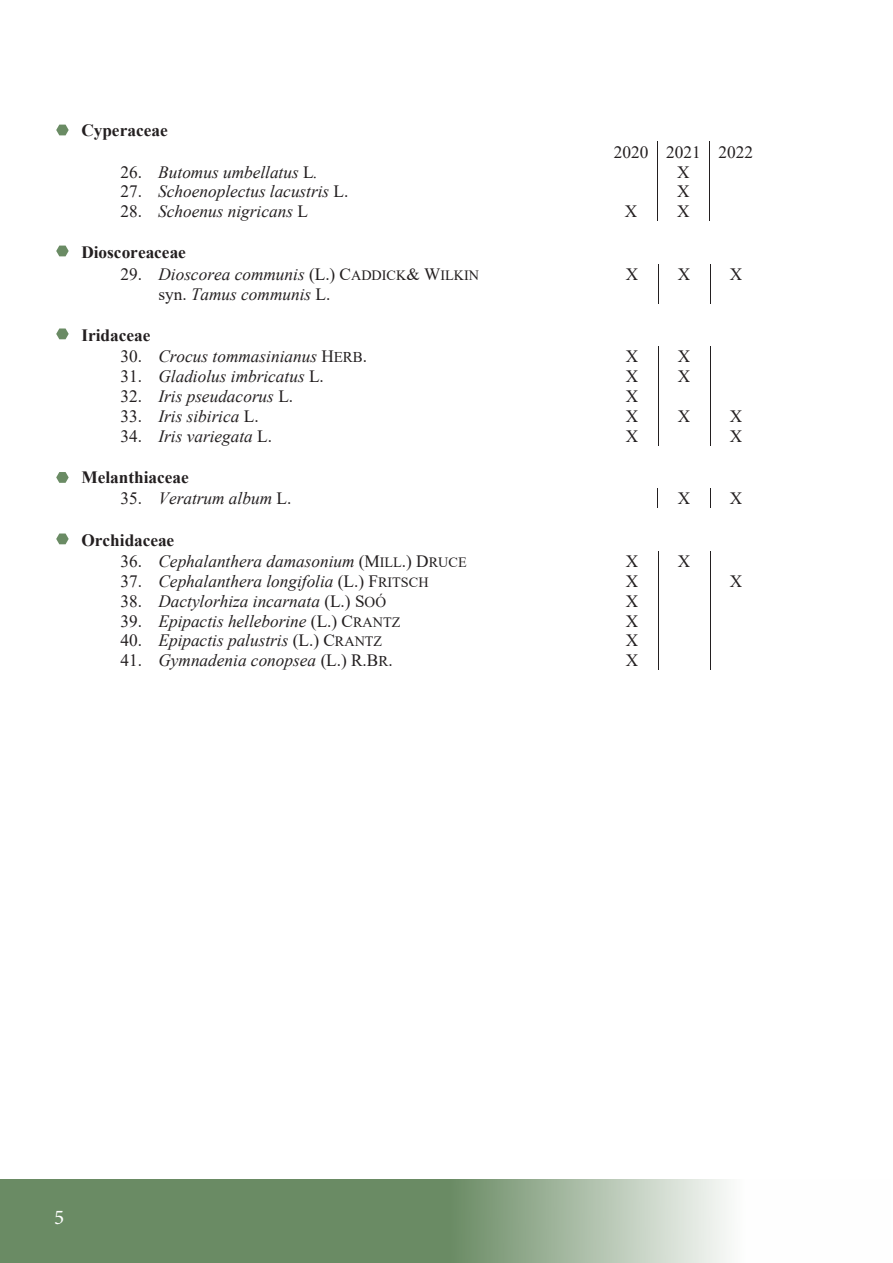
<style>
.page{position:relative;width:893px;height:1263px;background:#fff}
.page>*{position:absolute;margin:0;border:0;box-sizing:border-box;transform-origin:0 0}
.t1{font:21px "Minion Pro";color:#fff}
.t2{font:italic 17.25px/19.8px "Times New Roman";color:#231f20}
.t3{font:700 17.25px "Times New Roman";color:#231f20}
.t4{font:17.25px/20px "Times New Roman";color:#231f20}
.s1{font-style:normal}
.s2{font-style:normal;font-size:14.25px}
.s3{font-style:normal;font-size:15px}
</style>
<div class="page">
<svg style="left:0;top:1179px;width:728px;height:84px;background:#849f7f"></svg>
<svg style="left:56px;top:125px;width:13px;height:10px"></svg>
<svg style="left:56px;top:246px;width:13px;height:10px"></svg>
<svg style="left:56px;top:472px;width:13px;height:11px"></svg>
<hr style="left:657px;top:141px;width:1px;height:60px;background:#231f20">
<hr style="left:709px;top:141px;width:1px;height:60px;background:#231f20">
<svg style="left:657px;top:201px;width:1px;height:20px"></svg>
<svg style="left:709px;top:201px;width:1px;height:20px"></svg>
<hr style="left:658px;top:264px;width:1px;height:39px;background:#231f20">
<hr style="left:710px;top:264px;width:1px;height:39px;background:#231f20">
<svg style="left:658px;top:346px;width:1px;height:99px"></svg>
<svg style="left:710px;top:346px;width:1px;height:99px"></svg>
<svg style="left:657px;top:488px;width:1px;height:20px"></svg>
<svg style="left:710px;top:488px;width:1px;height:20px"></svg>
<svg style="left:658px;top:551px;width:1px;height:119px"></svg>
<svg style="left:710px;top:551px;width:1px;height:119px"></svg>
<svg style="left:56px;top:533px;width:13px;height:11px"></svg>
<svg style="left:56px;top:328px;width:13px;height:11px"></svg>
<p class="t3" style="left:81px;top:118px;width:88px">Cyperaceae</p>
<p class="t4" style="left:120px;top:161px;width:23px">26.<br>27.</p>
<p class="t2" style="left:158px;top:161px;width:192px">Butomus umbellatus <span class="s1">L</span>.<br>Schoenoplectus lacustris <span class="s1">L.</span></p>
<p class="t4" style="left:677px;top:141px;width:25px;text-indent:-63px">2020 2021<br>X<br>X</p>
<p class="t4" style="left:719px;top:141px;width:36px">2022</p>
<p class="t2" style="left:120px;top:201px;width:189px"><span class="s1">28.</span> Schoenus nigricans <span class="s1">L</span></p>
<p class="t4" style="left:625px;top:201px;width:14px">X</p>
<p class="t4" style="left:677px;top:201px;width:14px">X</p>
<p class="t3" style="left:81px;top:240px;width:106px">Dioscoreaceae</p>
<p class="t2" style="left:158px;top:264px;width:322px;text-indent:-38px"><span class="s1">29.</span> Dioscorea communis <span class="s1">(L.) C</span><span class="s2">ADDICK</span><span class="s1">&amp; W</span><span class="s2">ILKIN </span><span class="s1">syn.</span> Tamus communis <span class="s1">L.</span></p>
<p class="t4" style="left:626px;top:263px;width:14px">X</p>
<p class="t4" style="left:678px;top:263px;width:14px">X</p>
<p class="t4" style="left:730px;top:263px;width:14px">X</p>
<p class="t3" style="left:81px;top:323px;width:70px">Iridaceae</p>
<p class="t2" style="left:120px;top:346px;width:248px"><span class="s1">30.</span> Crocus tommasinianus <span class="s1">H</span><span class="s3">ERB</span><span class="s1">.</span></p>
<p class="t4" style="left:626px;top:346px;width:14px">X</p>
<p class="t4" style="left:678px;top:346px;width:14px">X</p>
<p class="t2" style="left:120px;top:366px;width:205px"><span class="s1">31.</span> Gladiolus imbricatus <span class="s1">L.</span></p>
<p class="t4" style="left:626px;top:366px;width:14px">X</p>
<p class="t4" style="left:678px;top:366px;width:14px">X</p>
<p class="t2" style="left:120px;top:386px;width:174px"><span class="s1">32.</span> Iris pseudacorus <span class="s1">L.</span></p>
<p class="t4" style="left:626px;top:386px;width:14px">X</p>
<p class="t2" style="left:120px;top:406px;width:140px"><span class="s1">33.</span> Iris sibirica <span class="s1">L.</span></p>
<p class="t4" style="left:626px;top:405px;width:14px">X</p>
<p class="t4" style="left:678px;top:405px;width:14px">X</p>
<p class="t4" style="left:730px;top:405px;width:14px">X</p>
<p class="t2" style="left:120px;top:426px;width:153px"><span class="s1">34.</span> Iris variegata <span class="s1">L.</span></p>
<p class="t4" style="left:626px;top:425px;width:14px">X</p>
<p class="t4" style="left:730px;top:425px;width:14px">X</p>
<p class="t3" style="left:81px;top:465px;width:109px">Melanthiaceae</p>
<p class="t2" style="left:120px;top:488px;width:172px"><span class="s1">35.</span> Veratrum album <span class="s1">L.</span></p>
<p class="t4" style="left:678px;top:488px;width:14px">X</p>
<p class="t4" style="left:730px;top:488px;width:14px">X</p>
<p class="t3" style="left:81px;top:527px;width:94px">Orchidaceae</p>
<p class="t2" style="left:120px;top:551px;width:348px"><span class="s1">36.</span> Cephalanthera damasonium <span class="s1">(M</span><span class="s2">ILL</span><span class="s1">.) D</span><span class="s2">RUCE</span></p>
<p class="t4" style="left:626px;top:551px;width:14px">X</p>
<p class="t4" style="left:678px;top:551px;width:14px">X</p>
<p class="t2" style="left:120px;top:571px;width:310px"><span class="s1">37.</span> Cephalanthera longifolia <span class="s1">(L.) F</span><span class="s2">RITSCH</span></p>
<p class="t4" style="left:626px;top:570px;width:14px">X</p>
<p class="t4" style="left:730px;top:570px;width:14px">X</p>
<p class="t2" style="left:120px;top:591px;width:267px"><span class="s1">38.</span> Dactylorhiza incarnata <span class="s1">(L.) S</span><span class="s3">OÓ</span></p>
<p class="t4" style="left:626px;top:590px;width:14px">X</p>
<p class="t2" style="left:120px;top:610px;width:281px"><span class="s1">39.</span> Epipactis helleborine <span class="s1">(L.) C</span><span class="s2">RANTZ</span></p>
<p class="t4" style="left:626px;top:610px;width:14px">X</p>
<p class="t2" style="left:120px;top:630px;width:263px"><span class="s1">40.</span> Epipactis palustris <span class="s1">(L.) C</span><span class="s2">RANTZ</span></p>
<p class="t4" style="left:626px;top:630px;width:14px">X</p>
<p class="t2" style="left:120px;top:650px;width:274px"><span class="s1">41.</span> Gymnadenia conopsea <span class="s1">(L.) R.B</span><span class="s3">R</span><span class="s1">.</span></p>
<p class="t4" style="left:626px;top:650px;width:14px">X</p>
<p class="t1" style="left:54px;top:1203px;width:12px">5</p>
</div>
